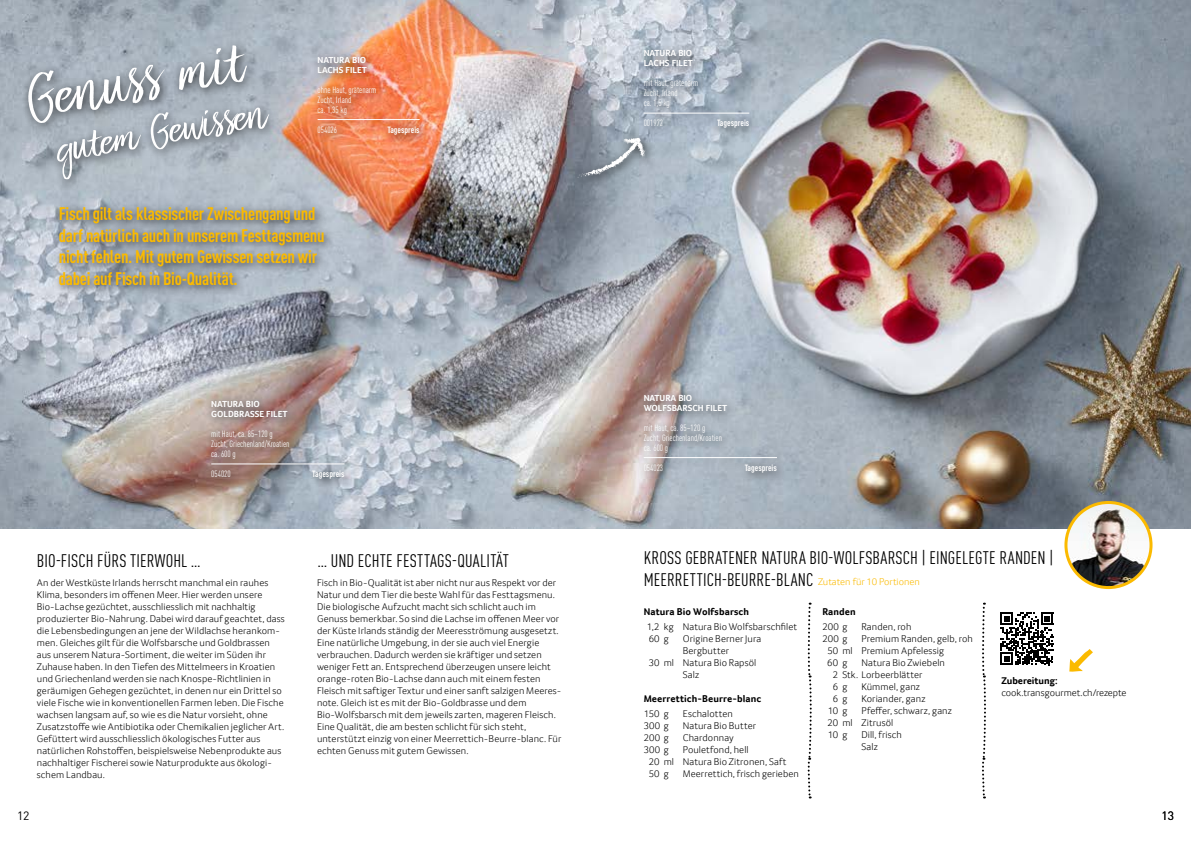
<style>
.page{position:relative;width:1191px;height:842px;background:#fff}
.page>*{position:absolute;margin:0;border:0;box-sizing:border-box;transform-origin:0 0}
.handfont{font:68px "Transgourmet Handfont";color:#fff}
.handfont-2{font:48px "Transgourmet Handfont";color:#fff}
.Titel_Redaktion{font:700 condensed 18px/21.6px "DIN Pro";letter-spacing:-.015em;color:#fbba00}
.Titel_Redaktion-2{font:condensed 18px "DIN Pro";letter-spacing:.005em;color:#000}
.t1{font:12px "DIN Pro";color:#000}
.Fliesstext_Redaktion{font:300 10px/12px "Transgourmet";letter-spacing:.01em;color:#000}
.rezept{font:300 10px "Transgourmet";letter-spacing:.01em;color:#000}
.rezept-2{font:700 10px "Transgourmet";letter-spacing:.01em;color:#000}
.t2{font:300 10px "Transgourmet";color:#fbba00}
.grundtext_d{font:condensed 9px "DIN Pro";color:#fff}
.Titel{font:700 9px/10px "Transgourmet";color:#fff}
.art-nr_Einheit{font:700 condensed 9px "DIN Pro";color:#fff}
.art-nr_Einheit-2{font:condensed 9px "DIN Pro";color:#fff}
</style>
<div class="page">
<img style="left:0;top:0;width:1191px;height:529px">
<div style="left:52px;top:200px;width:283px;height:96px;background:#000;opacity:.75"></div>
<div style="left:21px;top:39px;width:259px;height:151px;background:#000;opacity:.75"></div>
<svg style="left:807px;top:603px;width:5px;height:195px"></svg>
<svg style="left:982px;top:603px;width:4px;height:195px"></svg>
<img style="left:1066px;top:502px;width:85px;height:85px;border-radius:43px">
<div style="left:1064px;top:501px;width:88px;height:88px;border:3px solid #fbba00;border-radius:50%"></div>
<svg style="left:1000px;top:612px;width:53px;height:53px"></svg>
<svg style="left:1069px;top:649px;width:24px;height:23px"></svg>
<div style="left:637px;top:387px;width:150px;height:96px;background:#000;opacity:.75"></div>
<hr style="left:643px;top:457px;width:134px;height:1px;background:#fff">
<div style="left:311px;top:49px;width:119px;height:96px;background:#000;opacity:.75"></div>
<hr style="left:317px;top:119px;width:103px;height:1px;background:#fff">
<div style="left:204px;top:394px;width:151px;height:96px;background:#000;opacity:.75"></div>
<hr style="left:211px;top:464px;width:133px;height:1px;background:#fff">
<div style="left:637px;top:43px;width:122px;height:96px;background:#000;opacity:.75"></div>
<hr style="left:643px;top:113px;width:106px;height:1px;background:#fff">
<div style="left:572px;top:131px;width:84px;height:57px;background:#000;opacity:.75"></div>
<svg style="left:575px;top:137px;width:71px;height:41px;background:#929ca6"></svg>
<p class="handfont" style="left:22px;top:60px;width:223px;rotate:-10deg">Genuss mit</p>
<p class="handfont-2" style="left:56px;top:121px;width:212px;rotate:-10deg">gutem Gewissen</p>
<p class="Titel" style="left:317px;top:54px;width:51px">NATURA BIO<br>LACHS FILET</p>
<p class="grundtext_d" style="left:317px;top:83px;width:60px">ohne Haut, grätenarm</p>
<p class="grundtext_d" style="left:317px;top:93px;width:35px">Zucht, Irland</p>
<p class="grundtext_d" style="left:317px;top:103px;width:31px">ca. 1,35 kg</p>
<p class="art-nr_Einheit-2" style="left:317px;top:123px;width:21px">054026</p>
<p class="art-nr_Einheit" style="left:387px;top:123px;width:34px">Tagespreis</p>
<p class="Titel_Redaktion" style="left:59px;top:201px;width:267px">Fisch gilt als klassischer Zwischengang und darf natürlich auch in unserem Festtagsmenu nicht fehlen. Mit gutem Gewissen setzen wir dabei auf Fisch in Bio-Qualität.</p>
<p class="Titel" style="left:211px;top:399px;width:78px">NATURA BIO<br>GOLDBRASSE FILET</p>
<p class="grundtext_d" style="left:211px;top:427px;width:63px">mit Haut, ca. 85–120 g</p>
<p class="grundtext_d" style="left:211px;top:437px;width:80px">Zucht, Griechenland/Kroatien</p>
<p class="grundtext_d" style="left:211px;top:447px;width:26px">ca. 600 g</p>
<p class="art-nr_Einheit-2" style="left:211px;top:467px;width:21px">054020</p>
<p class="art-nr_Einheit" style="left:312px;top:467px;width:34px">Tagespreis</p>
<p class="Titel" style="left:643px;top:48px;width:51px">NATURA BIO<br>LACHS FILET</p>
<p class="grundtext_d" style="left:643px;top:76px;width:56px">mit Haut, grätenarm</p>
<p class="grundtext_d" style="left:643px;top:86px;width:35px">Zucht, Irland</p>
<p class="grundtext_d" style="left:643px;top:96px;width:28px">ca. 1,5 kg</p>
<p class="art-nr_Einheit-2" style="left:643px;top:116px;width:21px">001972</p>
<p class="art-nr_Einheit" style="left:717px;top:116px;width:34px">Tagespreis</p>
<p class="Titel" style="left:643px;top:392px;width:85px">NATURA BIO<br>WOLFSBARSCH FILET</p>
<p class="grundtext_d" style="left:643px;top:421px;width:63px">mit Haut, ca. 85–120 g</p>
<p class="grundtext_d" style="left:643px;top:431px;width:80px">Zucht, Griechenland/Kroatien</p>
<p class="grundtext_d" style="left:643px;top:441px;width:26px">ca. 600 g</p>
<p class="art-nr_Einheit-2" style="left:643px;top:461px;width:21px">054023</p>
<p class="art-nr_Einheit" style="left:744px;top:461px;width:34px">Tagespreis</p>
<p class="Titel_Redaktion-2" style="left:37px;top:547px;width:165px">BIO-FISCH FÜRS TIERWOHL …</p>
<p class="Titel_Redaktion-2" style="left:317px;top:547px;width:193px">… UND ECHTE FESTTAGS-QUALITÄT</p>
<p class="Titel_Redaktion-2" style="left:644px;top:545px;width:411px">KROSS GEBRATENER NATURA BIO-WOLFSBARSCH | EINGELEGTE RANDEN |</p>
<p class="Titel_Redaktion-2" style="left:644px;top:566px;width:171px">MEERRETTICH-BEURRE-BLANC</p>
<p class="rezept-2" style="left:643px;top:606px;width:107px">Natura Bio Wolfsbarsch</p>
<p class="rezept" style="left:647px;top:621px;width:152px">1,2 kg Natura Bio Wolfsbarschfilet</p>
<p class="rezept" style="left:648px;top:633px;width:22px">60 g</p>
<p class="rezept" style="left:682px;top:633px;width:80px">Origine Berner Jura</p>
<p class="rezept" style="left:682px;top:645px;width:48px">Bergbutter</p>
<p class="rezept" style="left:649px;top:657px;width:109px">30 ml Natura Bio Rapsöl</p>
<p class="rezept" style="left:682px;top:669px;width:18px">Salz</p>
<p class="rezept-2" style="left:643px;top:693px;width:119px">Meerrettich-Beurre-blanc</p>
<p class="rezept" style="left:644px;top:708px;width:26px">150 g</p>
<p class="rezept" style="left:682px;top:708px;width:52px">Eschalotten</p>
<p class="rezept" style="left:643px;top:720px;width:27px">300 g</p>
<p class="rezept" style="left:682px;top:720px;width:75px">Natura Bio Butter</p>
<p class="rezept" style="left:643px;top:732px;width:27px">200 g</p>
<p class="rezept" style="left:682px;top:732px;width:52px">Chardonnay</p>
<p class="rezept" style="left:643px;top:744px;width:27px">300 g</p>
<p class="rezept" style="left:682px;top:744px;width:68px">Pouletfond, hell</p>
<p class="rezept" style="left:649px;top:756px;width:139px">20 ml Natura Bio Zitronen, Saft</p>
<p class="rezept" style="left:649px;top:768px;width:22px">50 g</p>
<p class="rezept" style="left:682px;top:768px;width:118px">Meerrettich, frisch gerieben</p>
<p class="t2" style="left:818px;top:576px;width:103px">Zutaten für 10 Portionen</p>
<p class="Fliesstext_Redaktion" style="left:37px;top:576px;width:250px">An der Westküste Irlands herrscht manchmal ein rauhes Klima, besonders im offenen Meer. Hier werden unsere Bio-Lachse gezüchtet, ausschliesslich mit nachhaltig produzierter Bio-Nahrung. Dabei wird darauf geachtet, dass die Lebensbedingungen an jene der Wildlachse herankom&shy;men. Gleiches gilt für die Wolfsbarsche und Goldbrassen aus unserem Natura-Sortiment, die weiter im Süden ihr Zuhause haben. In den Tiefen des Mittelmeers in Kroatien und Griechenland werden sie nach Knospe-Richtlinien in geräumigen Gehegen gezüchtet, in denen nur ein Drittel so viele Fische wie in konventionellen Farmen leben. Die Fische wachsen langsam auf, so wie es die Natur vorsieht, ohne Zusatzstoffe wie Antibiotika oder Chemikalien jeglicher Art.<br>Gefüttert wird ausschliesslich ökologisches Futter aus natürlichen Rohstoffen, beispielsweise Nebenprodukte aus nachhaltiger Fischerei sowie Naturprodukte aus ökologi&shy;schem Landbau.</p>
<p class="Fliesstext_Redaktion" style="left:317px;top:576px;width:246px">Fisch in Bio-Qualität ist aber nicht nur aus Respekt vor der Natur und dem Tier die beste Wahl für das Festtagsmenu.<br>Die biologische Aufzucht macht sich schlicht auch im Genuss bemerkbar. So sind die Lachse im offenen Meer vor der Küste Irlands ständig der Meeresströmung ausgesetzt.<br>Eine natürliche Umgebung, in der sie auch viel Energie verbrauchen. Dadurch werden sie kräftiger und setzen weniger Fett an. Entsprechend überzeugen unsere leicht orange-roten Bio-Lachse dann auch mit einem festen Fleisch mit saftiger Textur und einer sanft salzigen Meeres&shy;note. Gleich ist es mit der Bio-Goldbrasse und dem Bio-Wolfsbarsch mit dem jeweils zarten, mageren Fleisch.<br>Eine Qualität, die am besten schlicht für sich steht, unterstützt einzig von einer Meerrettich-Beurre-blanc. Für echten Genuss mit gutem Gewissen.</p>
<p class="rezept-2" style="left:822px;top:606px;width:35px">Randen</p>
<p class="rezept" style="left:822px;top:621px;width:27px">200 g</p>
<p class="rezept" style="left:861px;top:621px;width:52px">Randen, roh</p>
<p class="rezept" style="left:822px;top:633px;width:27px">200 g</p>
<p class="rezept" style="left:861px;top:633px;width:113px">Premium Randen, gelb, roh</p>
<p class="rezept" style="left:827px;top:645px;width:118px">50 ml Premium Apfelessig</p>
<p class="rezept" style="left:827px;top:657px;width:22px">60 g</p>
<p class="rezept" style="left:861px;top:657px;width:85px">Natura Bio Zwiebeln</p>
<p class="rezept" style="left:833px;top:669px;width:91px">2 Stk. Lorbeerblätter</p>
<p class="rezept" style="left:833px;top:681px;width:16px">6 g</p>
<p class="rezept" style="left:861px;top:681px;width:60px">Kümmel, ganz</p>
<p class="rezept" style="left:833px;top:693px;width:16px">6 g</p>
<p class="rezept" style="left:861px;top:693px;width:66px">Koriander, ganz</p>
<p class="rezept" style="left:828px;top:705px;width:21px">10 g</p>
<p class="rezept" style="left:861px;top:705px;width:92px">Pfeffer, schwarz, ganz</p>
<p class="rezept" style="left:827px;top:717px;width:67px">20 ml Zitrusöl</p>
<p class="rezept" style="left:828px;top:729px;width:21px">10 g</p>
<p class="rezept" style="left:861px;top:729px;width:42px">Dill, frisch</p>
<p class="rezept" style="left:861px;top:741px;width:18px">Salz</p>
<p class="rezept-2" style="left:1001px;top:674px;width:58px">Zubereitung:</p>
<p class="rezept" style="left:1001px;top:686px;width:127px">cook.transgourmet.ch/rezepte</p>
<p class="t1" style="left:17px;top:806px;width:14px">12</p>
<p class="t1" style="left:1161px;top:806px;width:14px">13</p>
</div>
